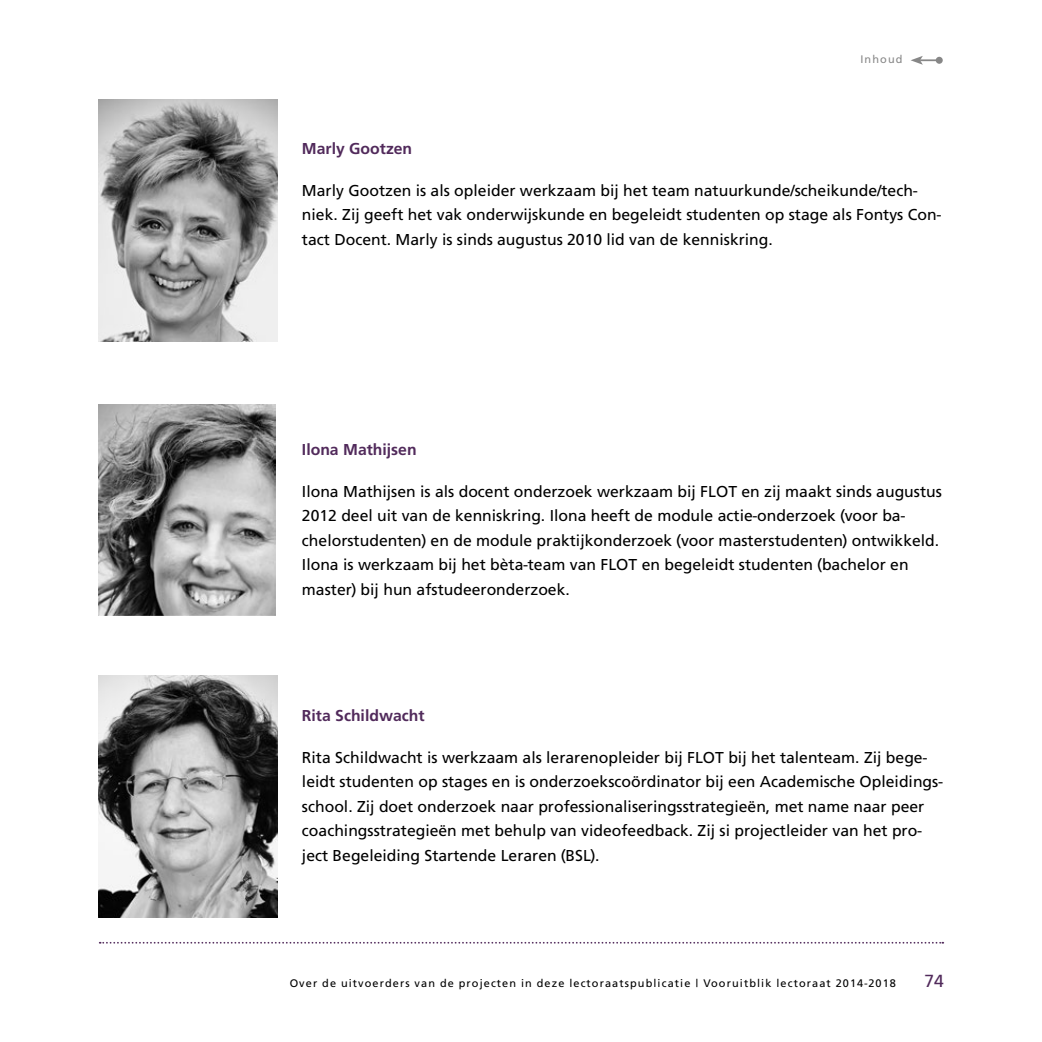
<style>
.page{position:relative;width:1042px;height:1042px;background:#fff}
.page>*{position:absolute;margin:0;border:0;box-sizing:border-box;transform-origin:0 0}
.t1{font:17.5px "Fontys Frutiger Roman";color:#512a5b}
.t2{font:15.75px/24.5px "Fontys Frutiger Roman";color:#000}
.t3{font:700 15.75px "Fontys Frutiger";color:#512a5b}
.t4{font:10.85px "Fontys Frutiger Roman";letter-spacing:.1em;color:#000}
.t5{font:10.85px "Fontys Frutiger Roman";letter-spacing:.1em;color:#878787}
</style>
<div class="page">
<svg style="left:100px;top:942px;width:843px;height:1px"></svg>
<div style="left:936px;top:57px;width:7px;height:7px;background:#878787;border-radius:50%"></div>
<svg style="left:911px;top:56px;width:28px;height:9px"></svg>
<img style="left:99px;top:405px;width:176px;height:210px">
<img style="left:99px;top:99px;width:178px;height:242px">
<img style="left:99px;top:676px;width:178px;height:242px">
<p class="t5" style="left:860px;top:53px;width:43px">Inhoud</p>
<p class="t3" style="left:302px;top:139px;width:112px">Marly Gootzen</p>
<p class="t2" style="left:302px;top:178px;width:640px">Marly Gootzen is als opleider werkzaam bij het team natuurkunde/scheikunde/tech&shy;niek. Zij geeft het vak onderwijskunde en begeleidt studenten op stage als Fontys Con&shy;tact Docent. Marly is sinds augustus 2010 lid van de kenniskring.</p>
<p class="t3" style="left:302px;top:440px;width:116px">Ilona Mathijsen</p>
<p class="t2" style="left:302px;top:479px;width:641px">Ilona Mathijsen is als docent onderzoek werkzaam bij FLOT en zij maakt sinds augustus 2012 deel uit van de kenniskring. Ilona heeft de module actie-onderzoek (voor ba&shy;chelorstudenten) en de module praktijkonderzoek (voor masterstudenten) ontwikkeld.<br>Ilona is werkzaam bij het bèta-team van FLOT en begeleidt studenten (bachelor en master) bij hun afstudeeronderzoek.</p>
<p class="t3" style="left:302px;top:706px;width:124px">Rita Schildwacht</p>
<p class="t2" style="left:302px;top:745px;width:642px">Rita Schildwacht is werkzaam als lerarenopleider bij FLOT bij het talenteam. Zij bege&shy;leidt studenten op stages en is onderzoekscoördinator bij een Academische Opleidings&shy;school. Zij doet onderzoek naar professionaliseringsstrategieën, met name naar peer coachingsstrategieën met behulp van videofeedback. Zij si projectleider van het pro&shy;ject Begeleiding Startende Leraren (BSL).</p>
<p class="t4" style="left:290px;top:977px;width:608px">Over de uitvoerders van de projecten in deze lectoraatspublicatie | Vooruitblik lectoraat 2014-2018</p>
<p class="t1" style="left:924px;top:971px;width:21px">74</p>
</div>
